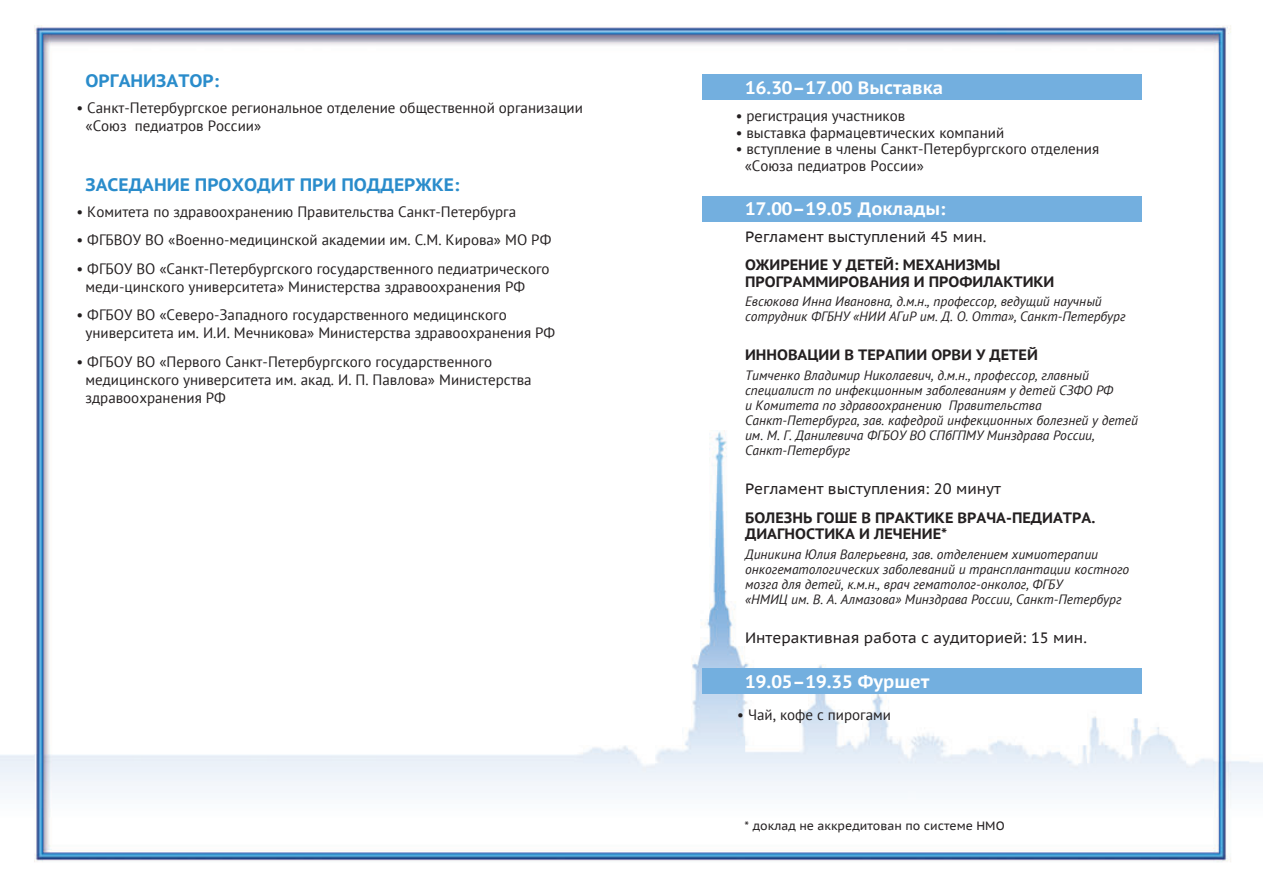
<style>
.page{position:relative;width:1263px;height:893px;background:#fff}
.page>*{position:absolute;margin:0;border:0;box-sizing:border-box;transform-origin:0 0}
.t1{font:700 18px "PT Sans Caption";color:#fff}
.t2{font:700 18px "PT Sans Caption";color:#2a8ccb}
.t3{font:15px/18px "PT Sans";color:#231f20}
.t4{font:700 15px/16.5px "PT Sans Caption";color:#231f20}
.t5{font:15px "PT Sans Caption";color:#231f20}
.t6{font:italic 13.5px/15px "PT Sans";color:#231f20}
.t7{font:12px "PT Sans Caption";color:#231f20}
</style>
<div class="page">
<img style="left:0;top:25px;width:1263px;height:837px">
<div style="left:703px;top:75px;width:439px;height:25px;background:#73afdf"></div>
<div style="left:703px;top:196px;width:439px;height:26px;background:#73afdf"></div>
<div style="left:703px;top:668px;width:439px;height:25px;background:#73afdf"></div>
<p class="t2" style="left:86px;top:69px;width:135px">ОРГАНИЗАТОР:</p>
<p class="t3" style="left:86px;top:98px;width:499px;text-indent:-9px">• Санкт-Петербургское региональное отделение общественной организации «Союз педиатров России»</p>
<p class="t2" style="left:86px;top:173px;width:376px">ЗАСЕДАНИЕ ПРОХОДИТ ПРИ ПОДДЕРЖКЕ:</p>
<p class="t3" style="left:77px;top:202px;width:441px">• Комитета по здравоохранению Правительства Санкт-Петербурга</p>
<p class="t3" style="left:77px;top:231px;width:476px">• ФГБВОУ ВО «Военно-медицинской академии им. С.М. Кирова» МО РФ</p>
<p class="t3" style="left:86px;top:259px;width:466px;text-indent:-9px">• ФГБОУ ВО «Санкт-Петербургского государственного педиатрического меди-цинского университета» Министерства здравоохранения РФ</p>
<p class="t3" style="left:86px;top:306px;width:471px;text-indent:-9px">• ФГБОУ ВО «Северо-Западного государственного медицинского университета им. И.И. Мечникова» Министерства здравоохранения РФ</p>
<p class="t3" style="left:86px;top:352px;width:448px;text-indent:-9px">• ФГБОУ ВО «Первого Санкт-Петербургского государственного медицинского университета им. акад. И. П. Павлова» Министерства здравоохранения РФ</p>
<p class="t1" style="left:745px;top:75px;width:199px">16.30–17.00 Выставка</p>
<p class="t3" style="left:736px;top:106px;width:171px">• регистрация участников</p>
<p class="t3" style="left:736px;top:123px;width:270px">• выставка фармацевтических компаний</p>
<p class="t3" style="left:745px;top:140px;width:356px;line-height:16.5px;text-indent:-9px">• вступление в члены Санкт-Петербургского отделения «Союза педиатров России»</p>
<p class="t1" style="left:745px;top:197px;width:202px">17.00–19.05 Доклады:</p>
<p class="t5" style="left:745px;top:227px;width:243px">Регламент выступлений 45 мин.</p>
<p class="t4" style="left:745px;top:257px;width:311px">ОЖИРЕНИЕ У ДЕТЕЙ: МЕХАНИЗМЫ<br>ПРОГРАММИРОВАНИЯ И ПРОФИЛАКТИКИ</p>
<p class="t6" style="left:745px;top:294px;width:382px">Евсюкова Инна Ивановна, д.м.н., профессор, ведущий научный сотрудник ФГБНУ «НИИ АГиР им. Д. О. Отта», Санкт-Петербург</p>
<p class="t4" style="left:745px;top:347px;width:294px">ИННОВАЦИИ В ТЕРАПИИ ОРВИ У ДЕТЕЙ</p>
<p class="t6" style="left:745px;top:367px;width:394px">Тимченко Владимир Николаевич, д.м.н., профессор, главный специалист по инфекционным заболеваниям у детей СЗФО РФ<br>и Комитета по здравоохранению Правительства Санкт-Петербурга, зав. кафедрой инфекционных болезней у детей им. М. Г. Данилевича ФГБОУ ВО СПбГПМУ Минздрава России, Санкт-Петербург</p>
<p class="t5" style="left:745px;top:479px;width:257px">Регламент выступления: 20 минут</p>
<p class="t4" style="left:745px;top:509px;width:352px">БОЛЕЗНЬ ГОШЕ В ПРАКТИКЕ ВРАЧА-ПЕДИАТРА.<br>ДИАГНОСТИКА И ЛЕЧЕНИЕ*</p>
<p class="t6" style="left:745px;top:546px;width:386px">Диникина Юлия Валерьевна, зав. отделением химиотерапии онкогематологических заболеваний и трансплантации костного мозга для детей, к.м.н., врач гематолог-онколог, ФГБУ<br>«НМИЦ им. В. А. Алмазова» Минздрава России, Санкт-Петербург</p>
<p class="t5" style="left:745px;top:627px;width:343px">Интерактивная работа с аудиторией: 15 мин.</p>
<p class="t1" style="left:745px;top:670px;width:186px">19.05–19.35 Фуршет</p>
<p class="t3" style="left:737px;top:705px;width:155px">• Чай, кофе с пирогами</p>
<p class="t7" style="left:744px;top:817px;width:262px">* доклад не аккредитован по системе НМО</p>
</div>
